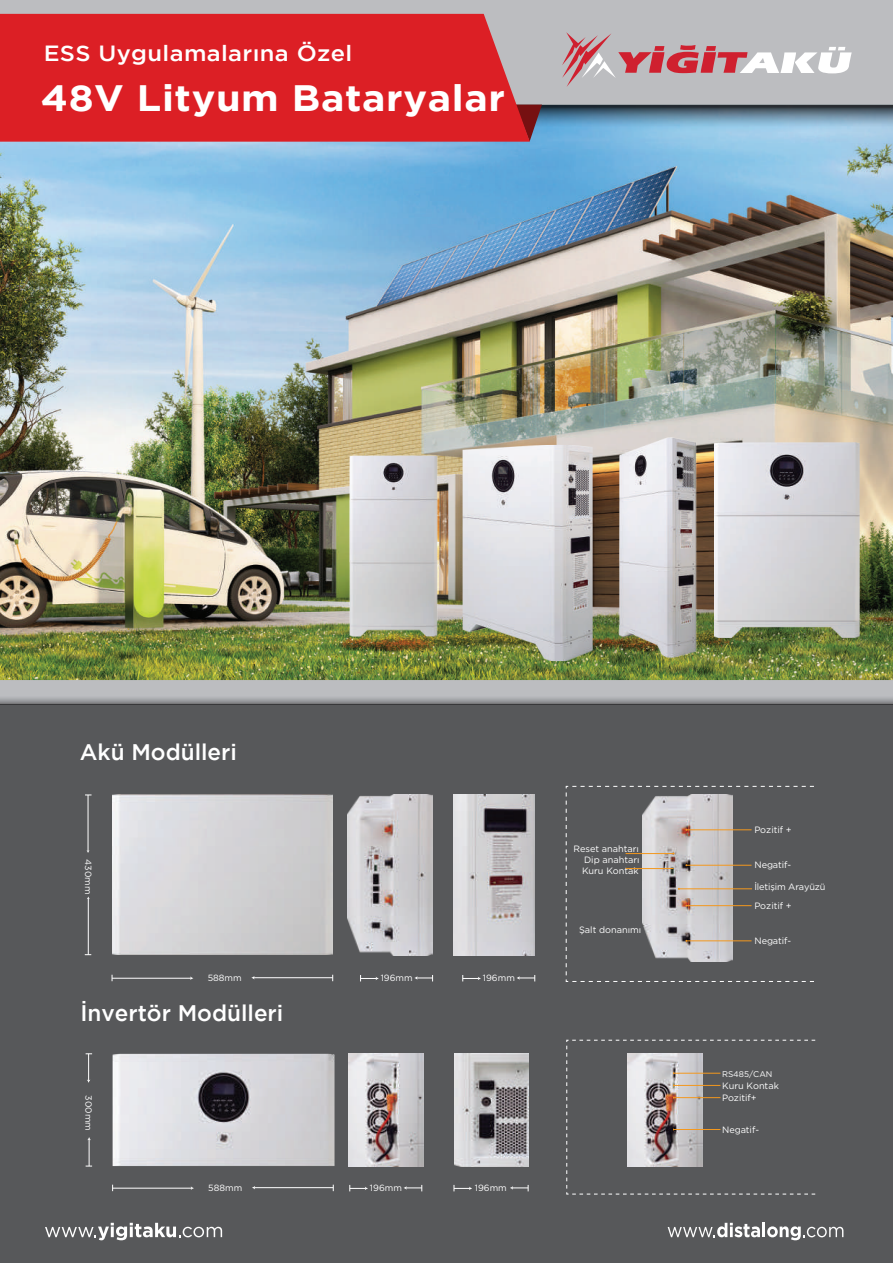
<style>
.page{position:relative;width:893px;height:1263px;background:#fff}
.page>*{position:absolute;margin:0;border:0;box-sizing:border-box;transform-origin:0 0}
.t1{font:36.6px "Gotham Bold TR";letter-spacing:.015em;color:#fff;scale:1.08 1}
.t2{font:22.5px "Gotham Medium TR";color:#fff}
.t3{font:21.9px "Gotham Medium TR";letter-spacing:.015em;color:#fff;scale:1.08 1}
.t4{font:9.15px/10.9px "Gotham Book TR";color:#fff;text-align:right}
.t5{font:9px "Gotham Book TR";color:#fff}
.t6{font:8.25px "Gotham Book TR";color:#fff}
</style>
<div class="page">
<img style="left:0;top:131px;width:893px;height:549px">
<img style="left:754px;top:442px;width:106px;height:196px">
<img style="left:463px;top:445px;width:97px;height:216px">
<img style="left:560px;top:381px;width:194px;height:291px">
<img style="left:316px;top:428px;width:151px;height:226px">
<div style="left:0;top:702px;width:893px;height:561px;background:#57585a"></div>
<svg style="left:542px;top:105px;width:351px;height:26px;background:#668ba4"></svg>
<div style="left:0;top:0;width:893px;height:104px;background:#bcbdc0"></div>
<svg style="left:530px;top:105px;width:12px;height:37px"></svg>
<div style="left:0;top:14px;width:530px;height:128px;background:#dc1f25"></div>
<svg style="left:562px;top:32px;width:290px;height:54px"></svg>
<div style="left:0;top:680px;width:893px;height:24px;background:#bcbdc0"></div>
<svg style="left:0;top:698px;width:893px;height:6px"></svg>
<svg style="left:45px;top:1223px;width:177px;height:17px"></svg>
<svg style="left:668px;top:1223px;width:92px;height:14px"></svg>
<hr style="left:762px;top:1223px;width:3px;height:14px;background:#fff">
<svg style="left:767px;top:1226px;width:76px;height:14px"></svg>
<img style="left:453px;top:795px;width:82px;height:160px">
<img style="left:112px;top:795px;width:221px;height:160px">
<img style="left:348px;top:795px;width:85px;height:160px">
<svg style="left:566px;top:786px;width:248px;height:196px"></svg>
<hr style="left:686px;top:940px;width:65px;height:1px;background:#f3981e">
<hr style="left:112px;top:978px;width:79px;height:1px;background:#fff">
<svg style="left:360px;top:975px;width:19px;height:6px"></svg>
<svg style="left:414px;top:975px;width:19px;height:6px"></svg>
<hr style="left:88px;top:795px;width:1px;height:56px;background:#fff">
<hr style="left:88px;top:898px;width:1px;height:57px;background:#fff">
<hr style="left:254px;top:977px;width:79px;height:1px;background:#fff">
<svg style="left:462px;top:975px;width:19px;height:6px"></svg>
<svg style="left:517px;top:975px;width:18px;height:6px"></svg>
<img style="left:113px;top:1054px;width:221px;height:112px">
<img style="left:454px;top:1054px;width:74px;height:112px">
<img style="left:348px;top:1054px;width:75px;height:112px">
<svg style="left:566px;top:1040px;width:250px;height:155px"></svg>
<hr style="left:674px;top:1129px;width:46px;height:1px;background:#f3981e">
<hr style="left:113px;top:1188px;width:79px;height:1px;background:#fff">
<svg style="left:350px;top:1185px;width:18px;height:6px"></svg>
<svg style="left:404px;top:1185px;width:19px;height:6px"></svg>
<hr style="left:254px;top:1187px;width:79px;height:1px;background:#fff">
<svg style="left:454px;top:1185px;width:18px;height:6px"></svg>
<svg style="left:510px;top:1185px;width:19px;height:6px"></svg>
<svg style="left:86px;top:1053px;width:6px;height:30px"></svg>
<svg style="left:86px;top:1137px;width:6px;height:30px"></svg>
<h3 class="t3" style="left:44px;top:41px;width:287px">ESS Uygulamalarına Özel</h3>
<h1 class="t1" style="left:41px;top:77px;width:431px">48V Lityum Bataryalar</h1>
<h2 class="t2" style="left:80px;top:739px;width:159px">Akü Modülleri</h2>
<p class="t5" style="left:93px;top:859px;width:37px;rotate:90deg">430mm</p>
<p class="t5" style="left:208px;top:973px;width:35px">588mm</p>
<p class="t5" style="left:381px;top:973px;width:33px">196mm</p>
<p class="t5" style="left:483px;top:973px;width:33px">196mm</p>
<h2 class="t2" style="left:80px;top:1000px;width:204px">İnvertör Modülleri</h2>
<p class="t5" style="left:94px;top:1095px;width:37px;rotate:90deg">300mm</p>
<p class="t5" style="left:208px;top:1183px;width:35px">588mm</p>
<p class="t5" style="left:370px;top:1183px;width:33px">196mm</p>
<p class="t5" style="left:475px;top:1183px;width:33px">196mm</p>
<p class="t4" style="left:574px;top:843px;width:68px">Reset anahtarı<br>Dip anahtarı</p>
<p class="t4" style="left:582px;top:865px;width:58px">Kuru Kontak</p>
<p class="t4" style="left:579px;top:924px;width:64px">Şalt donanımı</p>
<p class="t4" style="left:754px;top:824px;width:39px">Pozitif +</p>
<p class="t4" style="left:754px;top:859px;width:38px">Negatif-</p>
<p class="t4" style="left:754px;top:900px;width:39px">Pozitif +</p>
<p class="t4" style="left:754px;top:935px;width:38px">Negatif-</p>
<p class="t4" style="left:754px;top:881px;width:73px">İletişim Arayüzü</p>
<p class="t6" style="left:722px;top:1069px;width:52px">RS485/CAN</p>
<p class="t4" style="left:722px;top:1079px;width:58px;line-height:12.3px;text-align:left">Kuru Kontak<br>Pozitif+</p>
<p class="t4" style="left:722px;top:1124px;width:39px">Negatif-</p>
</div>
